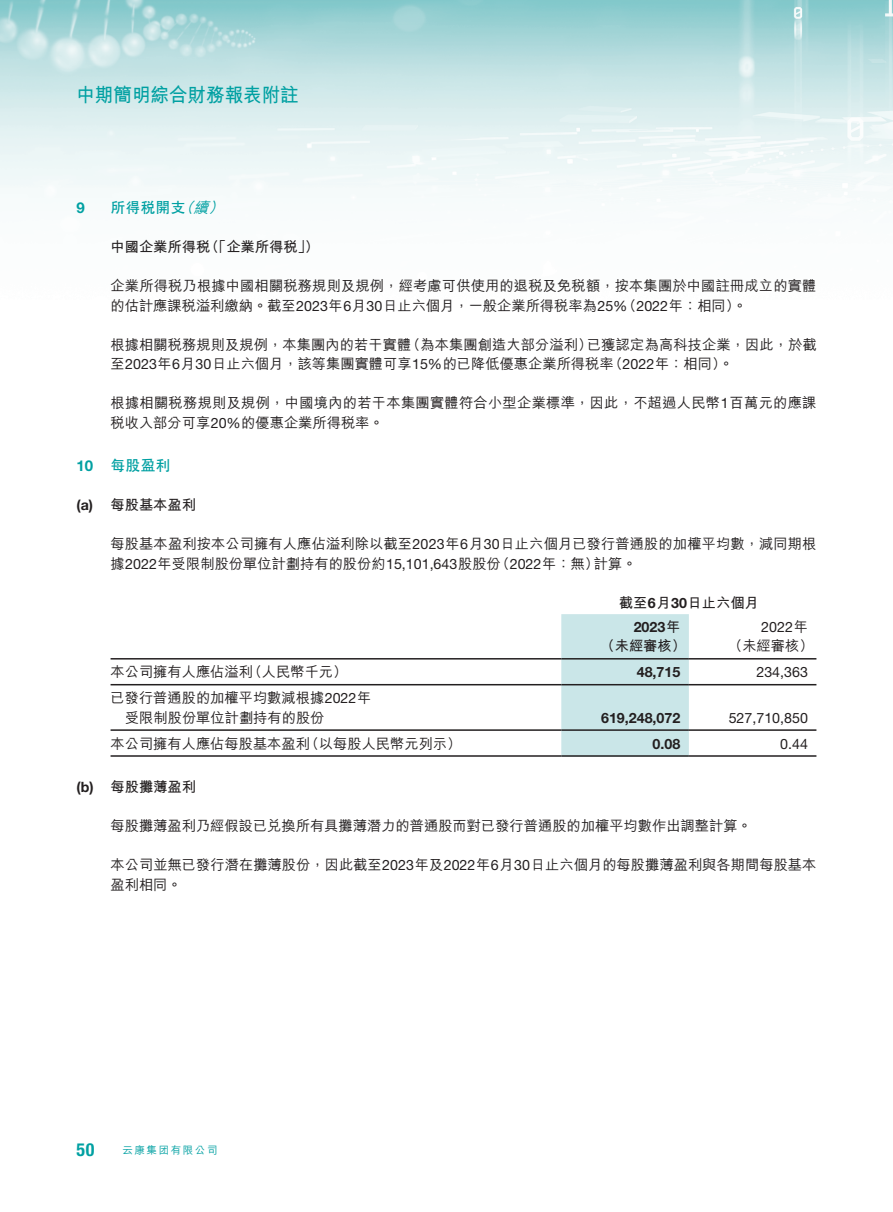
<style>
.page{position:relative;width:893px;height:1212px;background:#fff}
.page>*{position:absolute;margin:0;border:0;box-sizing:border-box;transform-origin:0 0}
.t1{font:700 19.5px "M Hei HK";color:#00a0a2;scale:.95 1}
.t2{font:700 condensed 18px "Helvetica Neue LT Std";color:#00a0a2}
.t3{font:700 15px "C Hei 2 HK";color:#00a0a2}
.t4{font:700 15px "Helvetica Neue LT Std";color:#00a0a2}
.t5{font:500 14.25px/19.5px "M Hei HK";color:#231f20}
.t6{font:500 14.25px/19.5px "M Hei HK";letter-spacing:.02em;color:#231f20}
.t7{font:700 14.25px "M Hei HK";color:#231f20}
.t8{font:14.25px "Helvetica Neue LT Std";color:#231f20}
.t9{font:700 14.25px "Helvetica Neue LT Std";color:#231f20}
.t10{font:500 10.5px "M Hei HK";letter-spacing:.15em;color:#00a0a2}
.s1{font-family:"M Hei HK";font-weight:500;font-style:italic}
.s2{font-family:"Helvetica Neue LT Std";font-weight:400}
.s3{font-family:"Helvetica Neue LT Std"}
.s4{font-family:"M Hei HK"}
.s5{font-family:"M Hei HK";font-weight:500}
</style>
<div class="page">
<img style="left:0;top:0;width:893px;height:757px">
<div style="left:561px;top:614px;width:128px;height:141px;background:#cae6e8"></div>
<hr style="left:111px;top:658px;width:450px;height:1px;background:#231f20">
<hr style="left:561px;top:658px;width:128px;height:1px;background:#231f20">
<hr style="left:689px;top:658px;width:127px;height:1px;background:#231f20">
<hr style="left:111px;top:684px;width:450px;height:1px;background:#231f20">
<hr style="left:561px;top:684px;width:128px;height:1px;background:#231f20">
<hr style="left:689px;top:684px;width:127px;height:1px;background:#231f20">
<hr style="left:111px;top:729px;width:450px;height:2px;background:#231f20">
<hr style="left:561px;top:729px;width:128px;height:2px;background:#231f20">
<hr style="left:689px;top:729px;width:127px;height:2px;background:#231f20">
<hr style="left:111px;top:755px;width:450px;height:2px;background:#231f20">
<hr style="left:561px;top:755px;width:128px;height:2px;background:#231f20">
<hr style="left:689px;top:755px;width:127px;height:2px;background:#231f20">
<h1 class="t1" style="left:76px;top:81px;width:235px">中期簡明綜合財務報表附註</h1>
<p class="t4" style="left:77px;top:199px;width:10px">9</p>
<p class="t3" style="left:111px;top:197px;width:120px">所得稅開支<span class="s1">（續）</span></p>
<p class="t7" style="left:111px;top:237px;width:210px">中國企業所得稅（「企業所得稅」）</p>
<p class="t5" style="left:111px;top:275px;width:707px">企業所得稅乃根據中國相關稅務規則及規例，經考慮可供使用的退稅及免稅額，按本集團於中國註冊成立的實體的估計應課稅溢利繳納。截至<span class="s2">2023</span>年<span class="s2">6</span>月<span class="s2">30</span>日止六個月，一般企業所得稅率為<span class="s2">25%</span>（<span class="s2">2022</span>年：相同）。</p>
<p class="t5" style="left:111px;top:334px;width:707px">根據相關稅務規則及規例，本集團內的若干實體（為本集團創造大部分溢利）已獲認定為高科技企業，因此，於截至<span class="s2">2023</span>年<span class="s2">6</span>月<span class="s2">30</span>日止六個月，該等集團實體可享<span class="s2">15%</span>的已降低優惠企業所得稅率（<span class="s2">2022</span>年：相同）。</p>
<p class="t6" style="left:111px;top:392px;width:707px">根據相關稅務規則及規例，中國境內的若干本集團實體符合小型企業標準，因此，不超過人民幣<span class="s2">1</span>百萬元的應課稅收入部分可享<span class="s2">20%</span>的優惠企業所得稅率。</p>
<p class="t3" style="left:77px;top:455px;width:96px"><span class="s3">10</span> 每股盈利</p>
<p class="t7" style="left:77px;top:495px;width:121px"><span class="s3">(a)</span> 每股基本盈利</p>
<p class="t5" style="left:111px;top:533px;width:707px">每股基本盈利按本公司擁有人應佔溢利除以截至<span class="s2">2023</span>年<span class="s2">6</span>月<span class="s2">30</span>日止六個月已發行普通股的加權平均數，減同期根據<span class="s2">2022</span>年受限制股份單位計劃持有的股份約<span class="s2">15,101,643</span>股股份（<span class="s2">2022</span>年：無）計算。</p>
<p class="t7" style="left:619px;top:592px;width:142px">截至<span class="s3">6</span>月<span class="s3">30</span>日止六個月</p>
<p class="t9" style="left:634px;top:618px;width:48px">2023<span class="s4">年</span></p>
<p class="t8" style="left:761px;top:618px;width:48px">2022<span class="s5">年</span></p>
<p class="t7" style="left:601px;top:636px;width:87px">（未經審核）</p>
<p class="t5" style="left:728px;top:635px;width:87px">（未經審核）</p>
<p class="t5" style="left:111px;top:661px;width:238px">本公司擁有人應佔溢利（人民幣千元）</p>
<p class="t9" style="left:637px;top:663px;width:45px">48,715</p>
<p class="t8" style="left:756px;top:664px;width:53px">234,363</p>
<p class="t5" style="left:125px;top:687px;width:248px;text-indent:-14px">已發行普通股的加權平均數減根據<span class="s2">2022</span>年受限制股份單位計劃持有的股份</p>
<p class="t9" style="left:601px;top:709px;width:81px">619,248,072</p>
<p class="t8" style="left:729px;top:709px;width:81px">527,710,850</p>
<p class="t5" style="left:111px;top:732px;width:352px">本公司擁有人應佔每股基本盈利（以每股人民幣元列示）</p>
<p class="t9" style="left:653px;top:735px;width:29px">0.08</p>
<p class="t8" style="left:780px;top:735px;width:29px">0.44</p>
<p class="t7" style="left:77px;top:776px;width:121px"><span class="s3">(b)</span> 每股攤薄盈利</p>
<p class="t5" style="left:111px;top:815px;width:643px">每股攤薄盈利乃經假設已兌換所有具攤薄潛力的普通股而對已發行普通股的加權平均數作出調整計算。</p>
<p class="t5" style="left:111px;top:854px;width:707px">本公司並無已發行潛在攤薄股份，因此截至<span class="s2">2023</span>年及<span class="s2">2022</span>年<span class="s2">6</span>月<span class="s2">30</span>日止六個月的每股攤薄盈利與各期間每股基本盈利相同。</p>
<p class="t2" style="left:77px;top:1138px;width:19px">50</p>
<p class="t10" style="left:122px;top:1142px;width:97px">云康集团有限公司</p>
</div>
